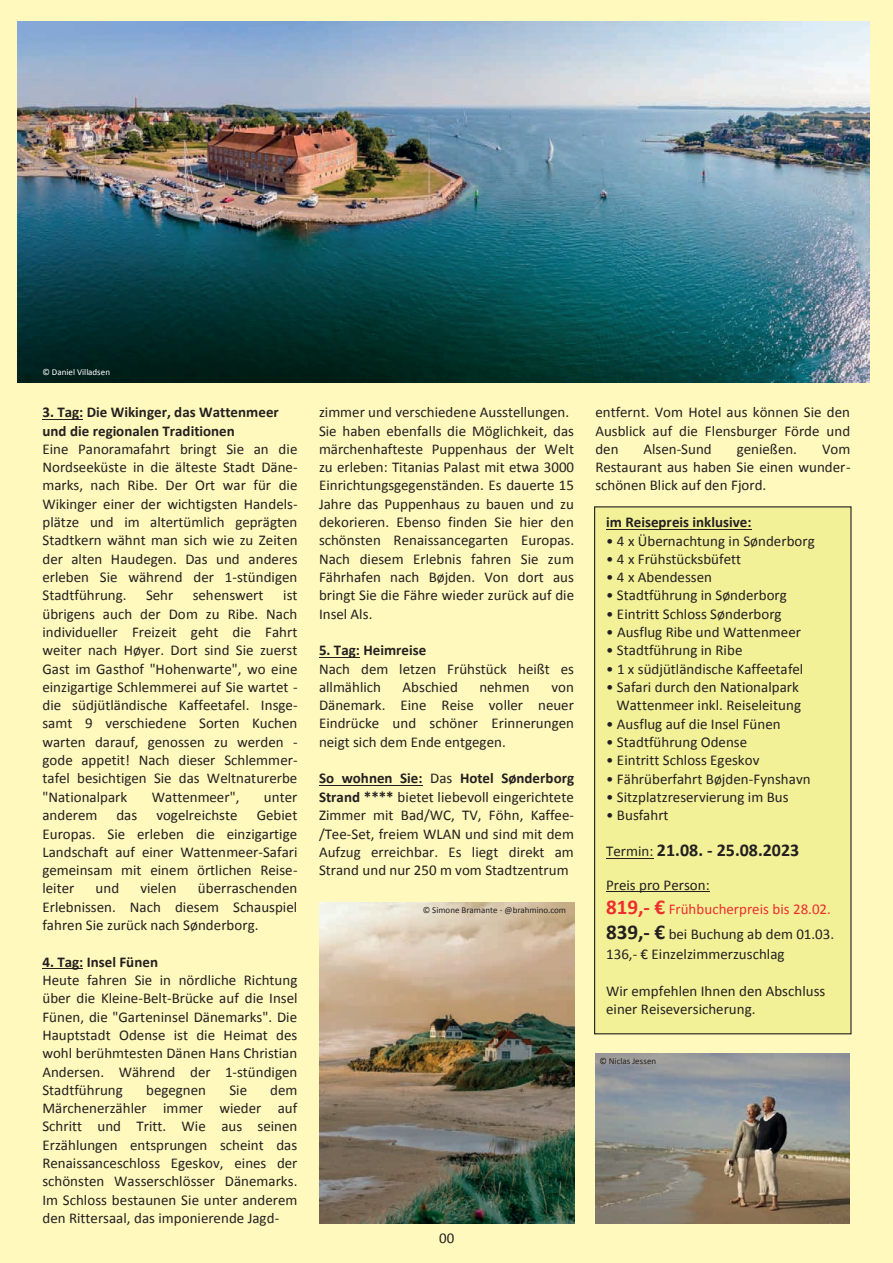
<style>
.page{position:relative;width:893px;height:1263px;background:#fff9bd}
.page>*{position:absolute;margin:0;border:0;box-sizing:border-box;transform-origin:0 0}
.t1{font:700 18px "Calibri";color:#231f20}
.t2{font:15px/18.3px "Calibri";color:#231f20;text-align:justify}
.t3{font:700 15px/18.3px "Calibri";color:#231f20}
.t4{font:15px/24.2px "Calibri";color:#ee2d2d}
.t5{font:9px "Calibri";color:#231f20}
.t6{font:9px "Calibri";color:#fff}
.s1{font-weight:700}
.s2{font-weight:400;font-size:15px}
.s3{color:#231f20}
.s4{font-weight:700;font-size:21px}
</style>
<div class="page">
<img style="left:18px;top:22px;width:851px;height:360px">
<img style="left:595px;top:1053px;width:255px;height:170px">
<img style="left:319px;top:903px;width:255px;height:320px">
<hr style="left:42px;top:419px;width:41px;height:1px;background:#231f20">
<hr style="left:42px;top:968px;width:41px;height:1px;background:#231f20">
<hr style="left:319px;top:657px;width:41px;height:1px;background:#231f20">
<hr style="left:319px;top:785px;width:104px;height:1px;background:#231f20">
<div style="left:595px;top:507px;width:256px;height:527px;background:#f3f198"></div>
<div style="left:594px;top:506px;width:257px;height:528px;border:1px solid #231f20"></div>
<hr style="left:606px;top:529px;width:146px;height:1px;background:#231f20">
<hr style="left:606px;top:858px;width:47px;height:1px;background:#231f20">
<hr style="left:606px;top:891px;width:104px;height:1px;background:#231f20">
<p class="t6" style="left:42px;top:366px;width:69px">© Daniel Villadsen</p>
<p class="t3" style="left:42px;top:403px;width:238px">3. Tag: Die Wikinger, das Wattenmeer und die regionalen Traditionen</p>
<p class="t2" style="left:42px;top:440px;width:257px">Eine Panoramafahrt bringt Sie an die Nordseeküste in die älteste Stadt Däne&shy;marks, nach Ribe. Der Ort war für die Wikinger einer der wichtigsten Handels&shy;plätze und im altertümlich geprägten Stadtkern wähnt man sich wie zu Zeiten der alten Haudegen. Das und anderes erleben Sie während der 1-stündigen Stadtführung.</p>
<p class="t2" style="left:146px;top:586px;width:29px">Sehr</p>
<p class="t2" style="left:193px;top:586px;width:72px">sehenswert</p>
<p class="t2" style="left:42px;top:586px;width:257px;text-indent:241px">ist übrigens auch der Dom zu Ribe. Nach individueller Freizeit geht die Fahrt weiter nach Høyer. Dort sind Sie zuerst Gast im Gasthof "Hohenwarte", wo eine einzigartige Schlemmerei auf Sie wartet - die südjütländische Kaffeetafel. Insge&shy;samt 9 verschiedene Sorten Kuchen warten darauf, genossen zu werden - gode appetit! Nach dieser Schlemmer&shy;tafel besichtigen Sie das Weltnaturerbe "Nationalpark</p>
<p class="t2" style="left:152px;top:788px;width:89px">Wattenmeer",</p>
<p class="t2" style="left:264px;top:788px;width:35px">unter</p>
<p class="t2" style="left:42px;top:806px;width:257px;text-indent:214px">Gebiet Europas. Sie erleben die einzigartige Landschaft auf einer Wattenmeer-Safari gemeinsam mit einem örtlichen Reise&shy;leiter</p>
<p class="t2" style="left:42px;top:806px;width:56px">anderem</p>
<p class="t2" style="left:116px;top:806px;width:22px">das</p>
<p class="t2" style="left:156px;top:806px;width:83px">vogelreichste</p>
<p class="t2" style="left:42px;top:879px;width:256px;text-indent:155px">überraschenden Erlebnissen. Nach diesem Schauspiel fahren Sie zurück nach Sønderborg.</p>
<p class="t3" style="left:42px;top:952px;width:117px">4. Tag: Insel Fünen</p>
<p class="t2" style="left:42px;top:971px;width:257px">Heute fahren Sie in nördliche Richtung über die Kleine-Belt-Brücke auf die Insel Fünen, die "Garteninsel Dänemarks". Die Hauptstadt Odense ist die Heimat des wohl berühmtesten Dänen Hans Christian Andersen. Während der 1-stündigen Stadtführung</p>
<p class="t2" style="left:96px;top:879px;width:25px">und</p>
<p class="t2" style="left:141px;top:879px;width:38px">vielen</p>
<p class="t2" style="left:146px;top:1081px;width:61px">begegnen</p>
<p class="t2" style="left:229px;top:1081px;width:19px">Sie</p>
<p class="t2" style="left:42px;top:1081px;width:257px;text-indent:228px">dem Märchenerzähler immer wieder auf Schritt und Tritt. Wie aus seinen Erzählungen entsprungen scheint das Renaissanceschloss Egeskov, eines der schönsten Wasserschlösser Dänemarks.<br>Im Schloss bestaunen Sie unter anderem den Rittersaal, das imponierende Jagd-</p>
<p class="t2" style="left:319px;top:403px;width:257px;text-align:left">zimmer und verschiedene Ausstellungen.<br>Sie haben ebenfalls die Möglichkeit, das märchenhafteste Puppenhaus der Welt zu erleben: Titanias Palast mit etwa 3000<br>Einrichtungsgegenständen. Es dauerte 15<br>Jahre das Puppenhaus zu bauen und zu dekorieren. Ebenso finden Sie hier den schönsten Renaissancegarten Europas.<br>Nach diesem Erlebnis fahren Sie zum Fährhafen nach Bøjden. Von dort aus bringt Sie die Fähre wieder zurück auf die Insel Als.</p>
<p class="t3" style="left:319px;top:641px;width:109px">5. Tag: Heimreise</p>
<p class="t2" style="left:319px;top:659px;width:256px">Nach dem letzen Frühstück heißt es allmählich</p>
<p class="t2" style="left:402px;top:678px;width:57px">Abschied</p>
<p class="t2" style="left:479px;top:678px;width:52px">nehmen</p>
<p class="t2" style="left:319px;top:678px;width:257px;text-indent:232px">von Dänemark. Eine Reise voller neuer Eindrücke und schöner Erinnerungen neigt sich dem Ende entgegen.</p>
<p class="t2" style="left:319px;top:769px;width:257px"><span class="s1">So wohnen Sie:</span> Das <span class="s1">Hotel Sønderborg Strand ****</span> bietet liebevoll eingerichtete Zimmer mit Bad/WC, TV, Föhn, Kaffee-/Tee-Set, freiem WLAN und sind mit dem Aufzug erreichbar. Es liegt direkt am Strand und nur 250 m vom Stadtzentrum</p>
<p class="t5" style="left:423px;top:905px;width:145px">© Simone Bramante - @brahmino.com</p>
<p class="t2" style="left:439px;top:1229px;width:17px">00</p>
<p class="t2" style="left:595px;top:403px;width:256px">entfernt. Vom Hotel aus können Sie den Ausblick auf die Flensburger Förde und den</p>
<p class="t2" style="left:643px;top:440px;width:70px">Alsen-Sund</p>
<p class="t2" style="left:737px;top:440px;width:62px">genießen.</p>
<p class="t2" style="left:595px;top:440px;width:257px;text-indent:227px">Vom Restaurant aus haben Sie einen wunder&shy;schönen Blick auf den Fjord.</p>
<p class="t3" style="left:606px;top:513px;width:147px">im Reisepreis inklusive:</p>
<p class="t2" style="left:606px;top:531px;width:210px">• 4 x Übernachtung in Sønderborg</p>
<p class="t2" style="left:606px;top:550px;width:136px">• 4 x Frühstücksbüfett</p>
<p class="t2" style="left:606px;top:568px;width:107px">• 4 x Abendessen</p>
<p class="t2" style="left:606px;top:586px;width:182px">• Stadtführung in Sønderborg</p>
<p class="t2" style="left:606px;top:605px;width:177px">• Eintritt Schloss Sønderborg</p>
<p class="t2" style="left:606px;top:623px;width:196px">• Ausflug Ribe und Wattenmeer</p>
<p class="t2" style="left:606px;top:641px;width:138px">• Stadtführung in Ribe</p>
<p class="t2" style="left:606px;top:660px;width:199px">• 1 x südjütländische Kaffeetafel</p>
<p class="t2" style="left:606px;top:678px;width:196px;text-align:right">• Safari durch den Nationalpark<br>Wattenmeer inkl. Reiseleitung</p>
<p class="t2" style="left:606px;top:714px;width:176px">• Ausflug auf die Insel Fünen</p>
<p class="t2" style="left:606px;top:733px;width:142px">• Stadtführung Odense</p>
<p class="t2" style="left:606px;top:751px;width:155px">• Eintritt Schloss Egeskov</p>
<p class="t2" style="left:606px;top:769px;width:206px">• Fährüberfahrt Bøjden-Fynshavn</p>
<p class="t2" style="left:606px;top:788px;width:184px">• Sitzplatzreservierung im Bus</p>
<p class="t2" style="left:606px;top:806px;width:64px">• Busfahrt</p>
<p class="t1" style="left:606px;top:839px;width:195px"><span class="s2">Termin:</span> 21.08. - 25.08.2023</p>
<p class="t4" style="left:606px;top:873px;width:226px"><span class="s3">Preis pro Person:<br></span><span class="s4">819,- €</span> Frühbucherpreis bis 28.02.</p>
<p class="t2" style="left:606px;top:924px;width:229px;line-height:20px"><span class="s4">839,- €</span> bei Buchung ab dem 01.03.<br>136,- € Einzelzimmerzuschlag</p>
<p class="t2" style="left:606px;top:982px;width:221px">Wir empfehlen Ihnen den Abschluss einer Reiseversicherung.</p>
<p class="t5" style="left:599px;top:1055px;width:58px">© Niclas Jessen</p>
</div>
